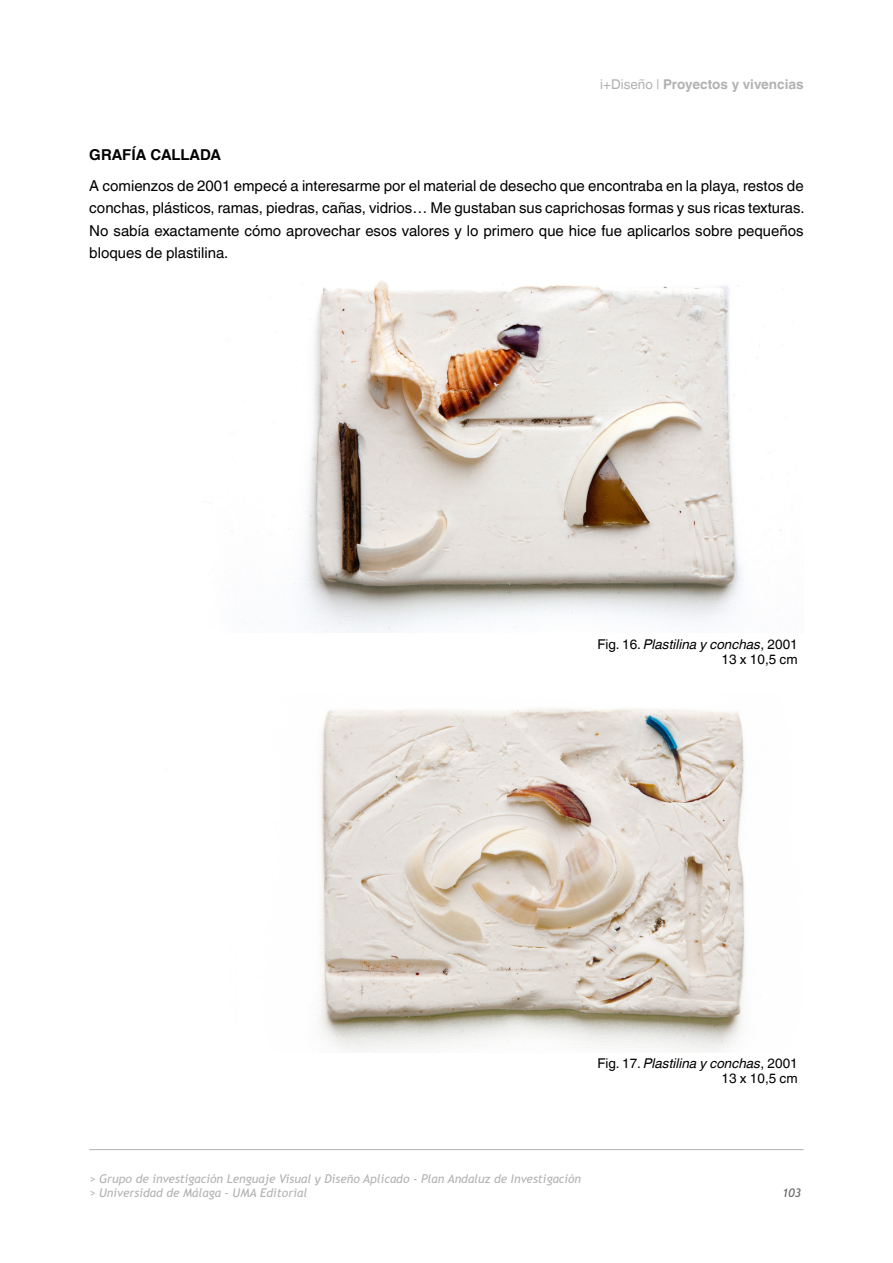
<style>
.page{position:relative;width:893px;height:1263px;background:#fff}
.page>*{position:absolute;margin:0;border:0;box-sizing:border-box;transform-origin:0 0}
.t1{font:15px/22.5px "Helvetica World";color:#000;text-align:justify}
.t2{font:700 15px "Helvetica World";color:#000}
.t3{font:13.5px/15px "Helvetica World";color:#000;text-align:right}
.t4{font:700 13.5px "Helvetica World";color:#b3b2b2}
.t5{font:italic 12px/14.4px "Trebuchet MS";color:#b3b2b2}
.t6{font:italic 12px "Trebuchet MS";color:#646363}
.s1{font-weight:400}
.s2{font-style:italic}
</style>
<div class="page">
<hr style="left:89px;top:1149px;width:715px;height:1px;background:#b3b2b2">
<img style="left:231px;top:281px;width:558px;height:352px">
<img style="left:317px;top:708px;width:428px;height:344px">
<p class="t4" style="left:600px;top:77px;width:205px"><span class="s1">i+Diseño |</span> Proyectos y vivencias</p>
<p class="t2" style="left:89px;top:146px;width:133px">GRAFÍA CALLADA</p>
<p class="t1" style="left:89px;top:174px;width:717px">A comienzos de 2001 empecé a interesarme por el material de desecho que encontraba en la playa, restos de conchas, plásticos, ramas, piedras, cañas, vidrios… Me gustaban sus caprichosas formas y sus ricas texturas.<br>No sabía exactamente cómo aprovechar esos valores y lo primero que hice fue aplicarlos sobre pequeños bloques de plastilina.</p>
<p class="t3" style="left:597px;top:636px;width:202px">Fig. 16. <span class="s2">Plastilina y conchas</span>, 2001<br>13 x 10,5 cm</p>
<p class="t3" style="left:597px;top:1056px;width:202px">Fig. 17. <span class="s2">Plastilina y conchas</span>, 2001<br>13 x 10,5 cm</p>
<p class="t5" style="left:89px;top:1171px;width:493px">&gt; Grupo de investigación Lenguaje Visual y Diseño Aplicado - Plan Andaluz de Investigación &gt; Universidad de Málaga - UMA Editorial</p>
<p class="t6" style="left:782px;top:1186px;width:20px">103</p>
</div>
